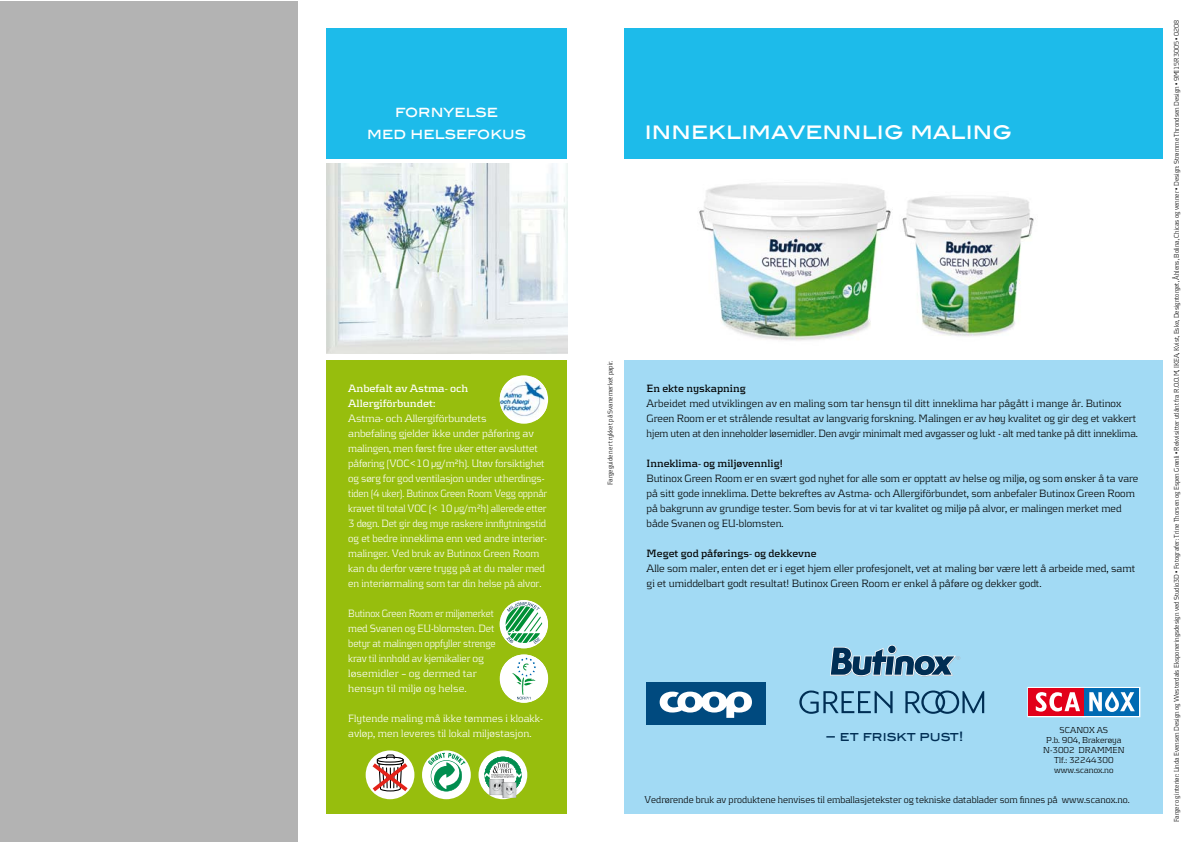
<style>
.page{position:relative;width:1191px;height:842px;background:#fff}
.page>*{position:absolute;margin:0;border:0;box-sizing:border-box;transform-origin:0 0}
.t1{font:500 22px "Blair ITC";letter-spacing:.01em;color:#fff;scale:.95 1}
.t2{font:500 15px/22px "Blair ITC";letter-spacing:.01em;color:#fff;text-align:center;scale:.92 1}
.t3{font:500 13px "Blair ITC";letter-spacing:.01em;color:#002e54;scale:.92 1}
.t4{font:300 11px/15px "Kontrapunkt";color:#000;scale:.95 1}
.t5{font:300 11px/15px "Kontrapunkt";letter-spacing:-.01em;color:#fff}
.t6{font:300 11px/15px "Kontrapunkt";color:#000}
.t7{font:300 11px/15px "Kontrapunkt";letter-spacing:-.01em;color:#fff;scale:.86 1}
.t8{font:300 11px/15px "Kontrapunkt";letter-spacing:-.01em;color:#fff;scale:.96 1}
.t9{font:700 11px "Kontrapunkt";color:#000;scale:.95 1}
.t10{font:700 11px/15px "Kontrapunkt";letter-spacing:-.01em;color:#fff}
.t11{font:300 10px "Kontrapunkt";color:#000;scale:.95 1}
.t12{font:300 9px/10px "Kontrapunkt";color:#000;text-align:center;scale:.95 1}
.t13{font:300 7px "Kontrapunkt";letter-spacing:-.005em;color:#000;scale:.9 1}
</style>
<div class="page">
<div style="left:0;top:2px;width:298px;height:840px;background:#b3b3b3"></div>
<div style="left:326px;top:360px;width:241px;height:453px;background:#97be0d"></div>
<div style="left:624px;top:360px;width:538px;height:454px;background:#a2daf4"></div>
<img style="left:699px;top:183px;width:192px;height:158px">
<img style="left:902px;top:196px;width:132px;height:140px">
<div style="left:624px;top:29px;width:538px;height:130px;background:#1dbbea"></div>
<div style="left:1082px;top:687px;width:58px;height:30px;border:3px solid #fff"></div>
<div style="left:1027px;top:687px;width:58px;height:30px;border:3px solid #fff"></div>
<div style="left:1083px;top:688px;width:56px;height:28px;background:#006ab2"></div>
<div style="left:1028px;top:688px;width:55px;height:28px;background:#e2001a"></div>
<svg style="left:1035px;top:692px;width:45px;height:20px"></svg>
<svg style="left:1089px;top:691px;width:45px;height:21px"></svg>
<div style="left:646px;top:682px;width:119px;height:43px;background:#004a7f"></div>
<svg style="left:659px;top:692px;width:93px;height:26px"></svg>
<div style="left:326px;top:28px;width:241px;height:130px;background:#1dbbea"></div>
<img style="left:326px;top:164px;width:241px;height:190px">
<svg style="left:830px;top:645px;width:130px;height:32px"></svg>
<svg style="left:799px;top:690px;width:93px;height:24px"></svg>
<svg style="left:905px;top:690px;width:79px;height:24px"></svg>
<svg style="left:500px;top:375px;width:48px;height:49px"></svg>
<img style="left:500px;top:377px;width:46px;height:43px">
<div style="left:500px;top:654px;width:48px;height:49px;background:#fff;border-radius:50%"></div>
<svg style="left:512px;top:657px;width:24px;height:42px"></svg>
<div style="left:499px;top:600px;width:49px;height:48px;background:#fff;border-radius:50%"></div>
<svg style="left:505px;top:602px;width:37px;height:42px"></svg>
<div style="left:422px;top:750px;width:49px;height:49px;background:#fff;border-radius:50%"></div>
<div style="left:366px;top:750px;width:48px;height:49px;background:#fff;border-radius:50%"></div>
<svg style="left:478px;top:750px;width:49px;height:49px"></svg>
<svg style="left:372px;top:754px;width:35px;height:37px"></svg>
<svg style="left:484px;top:757px;width:37px;height:37px"></svg>
<img style="left:488px;top:779px;width:29px;height:19px">
<svg style="left:428px;top:753px;width:37px;height:40px"></svg>
<h2 class="t2" style="left:367px;top:101px;width:174px">FORNYELSE<br>MED HELSEFOKUS</h2>
<p class="t10" style="left:348px;top:380px;width:121px">Anbefalt av Astma- och<br>Allergiförbundet:</p>
<p class="t5" style="left:348px;top:410px;width:200px">Astma- och Allergiförbundets<br>anbefaling gjelder ikke under påføring av malingen, men først fire uker etter avsluttet påføring (VOC&lt;10 µg/m²h). Utøv forsiktighet og sørg for god ventilasjon under utherdings&shy;tiden (4 uker). Butinox Green Room Vegg oppnår kravet til total VOC (&lt; 10 µg/m²h) allerede etter 3 døgn. Det gir deg mye raskere innflytningstid og et bedre inneklima enn ved andre interiør&shy;malinger. Ved bruk av Butinox Green Room kan du derfor være trygg på at du maler med en interiørmaling som tar din helse på alvor.</p>
<p class="t7" style="left:348px;top:605px;width:173px">Butinox Green Room er miljømerket med Svanen og EU-blomsten. Det betyr at malingen oppfyller strenge krav til innhold av kjemikalier og løsemidler – og dermed tar hensyn til miljø og helse.</p>
<p class="t8" style="left:348px;top:710px;width:204px">Flytende maling må ikke tømmes i kloakk&shy;avløp, men leveres til lokal miljøstasjon.</p>
<h1 class="t1" style="left:644px;top:118px;width:388px">INNEKLIMAVENNLIG MALING</h1>
<p class="t13" style="left:606px;top:485px;width:140px;rotate:-90deg">Fargeguiden er trykket på Svanemerket papir.</p>
<p class="t9" style="left:646px;top:382px;width:106px">En ekte nyskapning</p>
<p class="t4" style="left:646px;top:395px;width:518px">Arbeidet med utviklingen av en maling som tar hensyn til ditt inneklima har pågått i mange år. Butinox<br>Green Room er et strålende resultat av langvarig forskning. Malingen er av høy kvalitet og gir deg et vakkert hjem uten at den inneholder løsemidler. Den avgir minimalt med avgasser og lukt - alt med tanke på ditt inneklima.</p>
<p class="t9" style="left:646px;top:457px;width:145px">Inneklima- og miljøvennlig!</p>
<p class="t4" style="left:646px;top:470px;width:519px">Butinox Green Room er en svært god nyhet for alle som er opptatt av helse og miljø, og som ønsker å ta vare på sitt gode inneklima. Dette bekreftes av Astma- och Allergiförbundet, som anbefaler Butinox Green Room på bakgrunn av grundige tester. Som bevis for at vi tar kvalitet og miljø på alvor, er malingen merket med både Svanen og EU-blomsten.</p>
<p class="t9" style="left:646px;top:547px;width:180px">Meget god påførings- og dekkevne</p>
<p class="t6" style="left:646px;top:560px;width:490px">Alle som maler, enten det er i eget hjem eller profesjonelt, vet at maling bør være lett å arbeide med, samt gi et umiddelbart godt resultat! Butinox Green Room er enkel å påføre og dekker godt.</p>
<p class="t3" style="left:826px;top:729px;width:151px">– ET FRISKT PUST!</p>
<p class="t12" style="left:1043px;top:724px;width:87px">SCANOX AS<br>P.b. 904, Brakerøya<br>N-3002 DRAMMEN<br>Tlf.: 32244300 www.scanox.no</p>
<p class="t11" style="left:644px;top:794px;width:512px">Vedrørende bruk av produktene henvises til emballasjetekster og tekniske datablader som finnes på www.scanox.no.</p>
<p class="t13" style="left:1172px;top:822px;width:893px;rotate:-90deg">Farger og interiør: Linda Evensen Design og Westerdals Eksponeringsdesign ved Studio3D • Fotografer: Trine Thorsen og Espen Grønli • Rekvisitter utlånt fra R.O.O.M, IKEA, Kvist, Eske, Designtorget, Åhlens, Bolina, Chicas og venner • Design: Strømme Throndsen Design • 9MI15R3005 • 0208</p>
</div>
